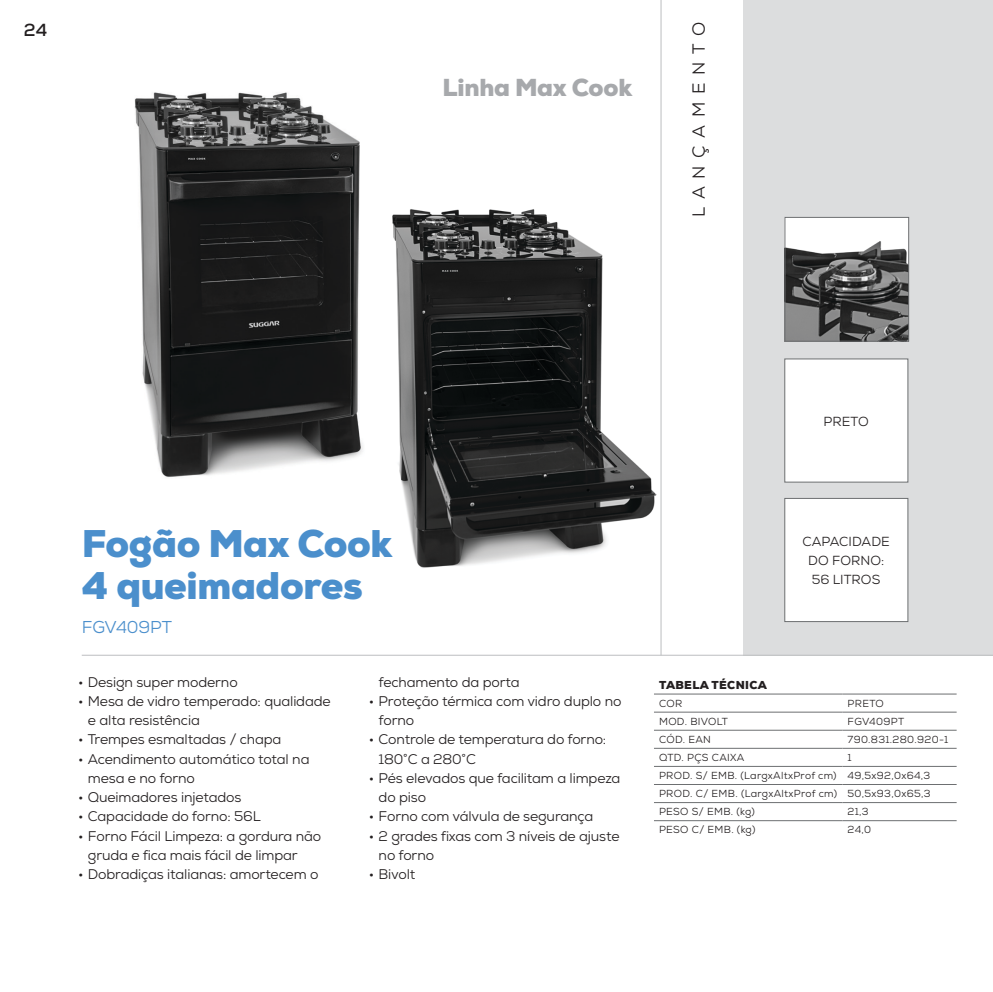
<style>
.page{position:relative;width:993px;height:992px;background:#fff}
.page>*{position:absolute;margin:0;border:0;box-sizing:border-box;transform-origin:0 0}
.P-titulo{font:900 38.5px "Nexa";letter-spacing:-.01em;color:#4b8fcc}
.P-titulo-2{font:900 24.5px "Nexa";letter-spacing:-.01em;color:#a7a9ac}
.P-lancamento{font:17.5px "Nexa";letter-spacing:.44em;color:#231f20}
.t1{font:700 17.5px "Nexa";color:#231f20}
.P-sku{font:17.15px "Nexa";letter-spacing:-.01em;color:#4b8fcc}
.t2{font:14px/19.2px "Nexa";letter-spacing:-.01em;color:#231f20}
.P-destaque-txt-p{font:13.12px "Nexa";letter-spacing:.005em;color:#231f20}
.P-tabela{font:900 11.55px "Nexa";letter-spacing:.03em;color:#231f20}
.P-tabela-2{font:10.15px "Nexa";letter-spacing:.03em;color:#231f20}
</style>
<div class="page">
<img style="left:392px;top:209px;width:265px;height:359px">
<img style="left:134px;top:92px;width:229px;height:386px">
<hr style="left:660px;top:0;width:1px;height:655px;background:#bcbec0">
<div style="left:743px;top:0;width:250px;height:655px;background:#dcddde"></div>
<hr style="left:82px;top:655px;width:911px;height:1px;background:#bcbec0">
<div style="left:784px;top:358px;width:124px;height:124px;background:#fff;border:1px solid #6d6f71"></div>
<div style="left:784px;top:498px;width:124px;height:124px;background:#fff;border:1px solid #6d6f71"></div>
<hr style="left:654px;top:693px;width:188px;height:1px;background:#6d6f71">
<hr style="left:842px;top:693px;width:114px;height:1px;background:#6d6f71">
<hr style="left:654px;top:712px;width:188px;height:1px;background:#6d6f71">
<hr style="left:842px;top:712px;width:114px;height:1px;background:#6d6f71">
<hr style="left:654px;top:730px;width:188px;height:1px;background:#6d6f71">
<hr style="left:842px;top:730px;width:114px;height:1px;background:#6d6f71">
<hr style="left:654px;top:748px;width:188px;height:1px;background:#6d6f71">
<hr style="left:842px;top:748px;width:114px;height:1px;background:#6d6f71">
<hr style="left:654px;top:766px;width:188px;height:1px;background:#6d6f71">
<hr style="left:842px;top:766px;width:114px;height:1px;background:#6d6f71">
<hr style="left:654px;top:784px;width:188px;height:1px;background:#6d6f71">
<hr style="left:842px;top:784px;width:114px;height:1px;background:#6d6f71">
<hr style="left:654px;top:802px;width:188px;height:1px;background:#6d6f71">
<hr style="left:842px;top:802px;width:114px;height:1px;background:#6d6f71">
<hr style="left:654px;top:820px;width:188px;height:1px;background:#6d6f71">
<hr style="left:842px;top:820px;width:114px;height:1px;background:#6d6f71">
<img style="left:786px;top:219px;width:121px;height:120px">
<div style="left:784px;top:217px;width:125px;height:124px;border:1px solid #6d6f71"></div>
<p class="t1" style="left:24px;top:18px;width:25px">24</p>
<p class="P-titulo-2" style="left:443px;top:71px;width:191px">Linha Max Cook</p>
<p class="P-lancamento" style="left:687px;top:217px;width:196px;rotate:-90deg">LANÇAMENTO</p>
<p class="P-destaque-txt-p" style="left:823px;top:413px;width:47px">PRETO</p>
<p class="P-titulo" style="left:82px;top:519px;width:312px">Fogão Max Cook</p>
<p class="P-titulo" style="left:82px;top:561px;width:282px">4 queimadores</p>
<p class="P-sku" style="left:82px;top:616px;width:92px">FGV409PT</p>
<p class="t2" style="left:78px;top:672px;width:161px">• Design super moderno</p>
<p class="t2" style="left:88px;top:691px;width:244px;text-indent:-10px">• Mesa de vidro temperado: qualidade e alta resistência</p>
<p class="t2" style="left:78px;top:730px;width:205px">• Trempes esmaltadas / chapa</p>
<p class="t2" style="left:88px;top:749px;width:223px;text-indent:-10px">• Acendimento automático total na mesa e no forno</p>
<p class="t2" style="left:78px;top:787px;width:165px">• Queimadores injetados</p>
<p class="t2" style="left:78px;top:807px;width:184px">• Capacidade do forno: 56L</p>
<p class="t2" style="left:88px;top:826px;width:235px;text-indent:-10px">• Forno Fácil Limpeza: a gordura não gruda e fica mais fácil de limpar</p>
<p class="t2" style="left:78px;top:864px;width:242px">• Dobradiças italianas: amortecem o</p>
<p class="t2" style="left:379px;top:672px;width:142px">fechamento da porta</p>
<p class="t2" style="left:379px;top:691px;width:244px;text-indent:-10px">• Proteção térmica com vidro duplo no forno</p>
<p class="t2" style="left:379px;top:730px;width:229px;text-indent:-10px">• Controle de temperatura do forno:<br>180°C a 280°C</p>
<p class="t2" style="left:379px;top:768px;width:243px;text-indent:-10px">• Pés elevados que facilitam a limpeza do piso</p>
<p class="t2" style="left:369px;top:807px;width:226px">• Forno com válvula de segurança</p>
<p class="t2" style="left:379px;top:826px;width:242px;text-indent:-10px">• 2 grades fixas com 3 níveis de ajuste no forno</p>
<p class="t2" style="left:369px;top:864px;width:48px">• Bivolt</p>
<p class="P-destaque-txt-p" style="left:802px;top:533px;width:89px">CAPACIDADE</p>
<p class="P-destaque-txt-p" style="left:808px;top:552px;width:77px">DO FORNO:</p>
<p class="P-destaque-txt-p" style="left:812px;top:571px;width:70px">56 LITROS</p>
<p class="P-tabela" style="left:659px;top:677px;width:109px">TABELA TÉCNICA</p>
<p class="P-tabela-2" style="left:659px;top:697px;width:25px">COR</p>
<p class="P-tabela-2" style="left:847px;top:697px;width:38px">PRETO</p>
<p class="P-tabela-2" style="left:659px;top:715px;width:70px">MOD. BIVOLT</p>
<p class="P-tabela-2" style="left:847px;top:715px;width:58px">FGV409PT</p>
<p class="P-tabela-2" style="left:659px;top:733px;width:53px">CÓD. EAN</p>
<p class="P-tabela-2" style="left:847px;top:733px;width:102px">790.831.280.920-1</p>
<p class="P-tabela-2" style="left:659px;top:751px;width:87px">QTD. PÇS CAIXA</p>
<p class="P-tabela-2" style="left:847px;top:751px;width:6px">1</p>
<p class="P-tabela-2" style="left:659px;top:769px;width:179px">PROD. S/ EMB. (LargxAltxProf cm)</p>
<p class="P-tabela-2" style="left:847px;top:769px;width:84px">49,5x92,0x64,3</p>
<p class="P-tabela-2" style="left:659px;top:787px;width:180px">PROD. C/ EMB. (LargxAltxProf cm)</p>
<p class="P-tabela-2" style="left:847px;top:787px;width:84px">50,5x93,0x65,3</p>
<p class="P-tabela-2" style="left:659px;top:805px;width:97px">PESO S/ EMB. (kg)</p>
<p class="P-tabela-2" style="left:847px;top:805px;width:23px">21,3</p>
<p class="P-tabela-2" style="left:659px;top:823px;width:98px">PESO C/ EMB. (kg)</p>
<p class="P-tabela-2" style="left:847px;top:823px;width:25px">24,0</p>
</div>
